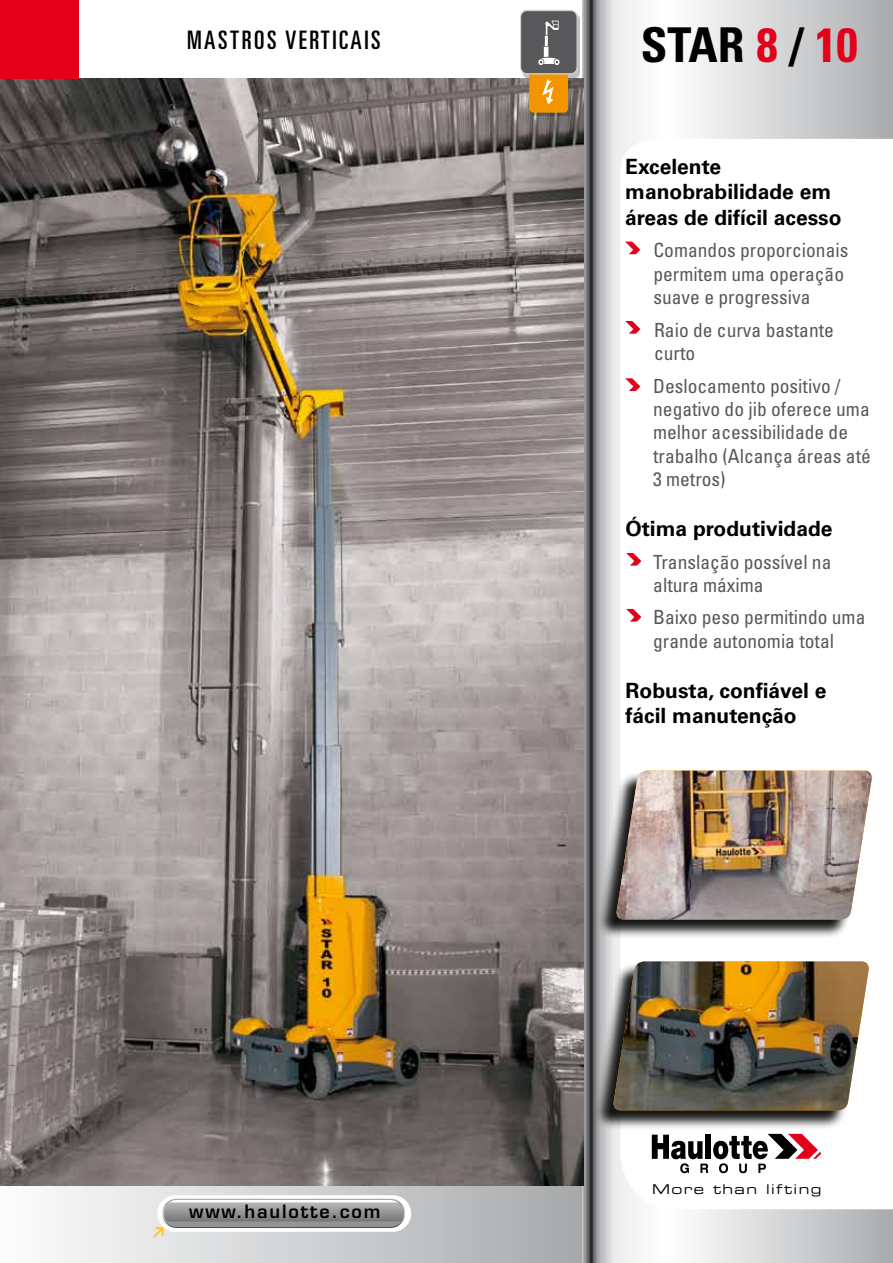
<style>
.page{position:relative;width:893px;height:1263px;background:#fff}
.page>*{position:absolute;margin:0;border:0;box-sizing:border-box;transform-origin:0 0}
.t1{font:700 condensed 48px "Univers";color:#000}
.t2{font:ultra-condensed 25.5px "Univers";letter-spacing:.1em;color:#000}
.t3{font:700 21px/25.2px "Univers";color:#000}
.t4{font:condensed 19.5px/23.4px "Univers";color:#58585a}
.t5{font:600 18px "Eurostile";letter-spacing:.1em;color:#000}
.t6{font:13.5px "Eurostile Extended Two";letter-spacing:.1em;color:#000}
.s1{color:#e2001a}
</style>
<div class="page">
<svg style="left:0;top:1185px;width:582px;height:78px"></svg>
<div style="left:157px;top:1195px;width:254px;height:37px;background:linear-gradient(to right,#fefefe,#fff);border-radius:18px"></div>
<div style="left:162px;top:1199px;width:243px;height:29px;background:#aaabad;border-radius:15px"></div>
<svg style="left:153px;top:1200px;width:251px;height:38px"></svg>
<svg style="left:582px;top:0;width:311px;height:1263px"></svg>
<div style="left:594px;top:963px;width:273px;height:167px;background:#000;opacity:.91"></div>
<img style="left:612px;top:961px;width:258px;height:149px">
<div style="left:597px;top:772px;width:273px;height:167px;background:#000;opacity:.91"></div>
<img style="left:615px;top:771px;width:257px;height:148px">
<img style="left:0;top:79px;width:584px;height:1106px">
<div style="left:522px;top:13px;width:58px;height:103px;background:#000;opacity:.25"></div>
<div style="left:529px;top:69px;width:39px;height:44px;background:#f39400;border-radius:4px"></div>
<div style="left:521px;top:11px;width:56px;height:63px;background:#58585a;border-radius:6px"></div>
<div style="left:520px;top:10px;width:58px;height:64px;border:1px solid #d0d1d2;border-radius:6px"></div>
<svg style="left:538px;top:21px;width:22px;height:44px"></svg>
<svg style="left:542px;top:79px;width:12px;height:26px"></svg>
<svg style="left:625px;top:242px;width:15px;height:12px"></svg>
<svg style="left:625px;top:321px;width:15px;height:13px"></svg>
<svg style="left:625px;top:378px;width:15px;height:13px"></svg>
<svg style="left:626px;top:553px;width:15px;height:13px"></svg>
<svg style="left:626px;top:609px;width:15px;height:13px"></svg>
<div style="left:0;top:0;width:79px;height:79px;background:#e2001a"></div>
<h2 class="t2" style="left:187px;top:26px;width:195px">MASTROS VERTICAIS</h2>
<h1 class="t1" style="left:641px;top:16px;width:219px">STAR <span class="s1">8</span> / <span class="s1">10</span></h1>
<p class="t3" style="left:625px;top:154px;width:218px">Excelente manobrabilidade em áreas de difícil acesso</p>
<p class="t4" style="left:653px;top:238px;width:196px">Comandos proporcionais permitem uma operação suave e progressiva</p>
<p class="t4" style="left:654px;top:318px;width:181px">Raio de curva bastante curto</p>
<p class="t4" style="left:653px;top:374px;width:219px">Deslocamento positivo / negativo do jib oferece uma melhor acessibilidade de trabalho (Alcança áreas até<br>3 metros)</p>
<p class="t3" style="left:625px;top:516px;width:209px">Ótima produtividade</p>
<p class="t4" style="left:653px;top:550px;width:180px">Translação possível na altura máxima</p>
<p class="t4" style="left:653px;top:606px;width:214px">Baixo peso permitindo uma grande autonomia total</p>
<p class="t3" style="left:626px;top:678px;width:202px">Robusta, confiável e fácil manutenção</p>
<p class="t5" style="left:189px;top:1200px;width:193px">www.haulotte.com</p>
<p class="t6" style="left:652px;top:1180px;width:171px">More than lifting</p>
</div>
